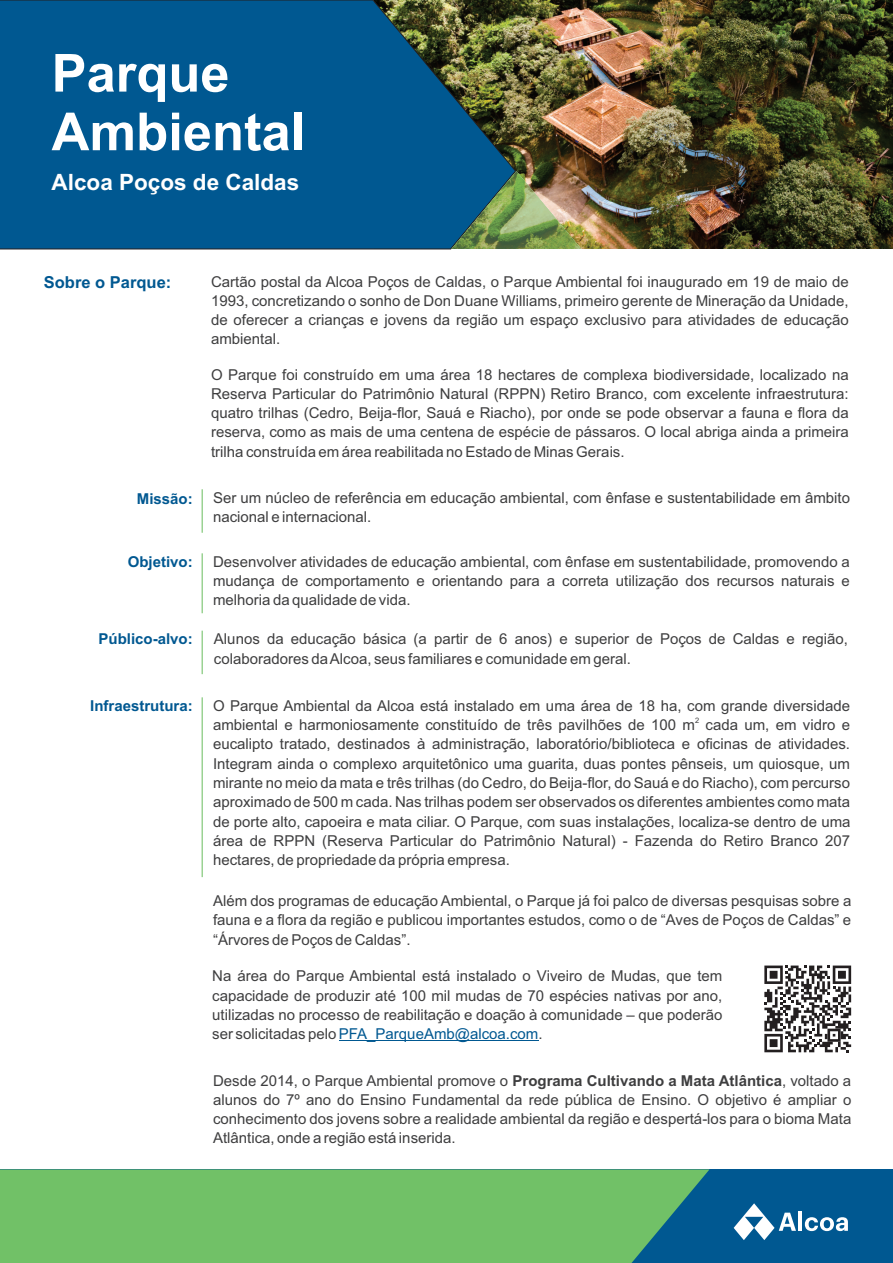
<style>
.page{position:relative;width:893px;height:1263px;background:#fff}
.page>*{position:absolute;margin:0;border:0;box-sizing:border-box;transform-origin:0 0}
.t1{font:700 52.5px/58.7px "Arial";color:#fff}
.t2{font:700 22.5px "Arial";color:#fff}
.t3{font:700 16.5px "Arial";color:#005891}
.t4{font:15px/19.2px "Arial";color:#3e3e3f;text-align:justify}
.t5{font:700 15px "Arial";color:#005891}
.t6{font:7.5px "Arial";color:#3e3e3f}
.s1{color:#005891}
.s2{font-weight:700}
</style>
<div class="page">
<div style="left:0;top:1169px;width:893px;height:94px;background:#005891"></div>
<div style="left:0;top:1169px;width:709px;height:94px;background:#71c167"></div>
<hr style="left:798px;top:1211px;width:4px;height:20px;background:#fff">
<svg style="left:805px;top:1217px;width:43px;height:14px"></svg>
<svg style="left:734px;top:1203px;width:62px;height:37px"></svg>
<img style="left:516px;top:0;width:377px;height:249px">
<svg style="left:0;top:0;width:516px;height:250px;background:#095887"></svg>
<img style="left:451px;top:171px;width:130px;height:78px">
<svg style="left:764px;top:965px;width:87px;height:87px"></svg>
<hr style="left:339px;top:1040px;width:199px;height:1px;background:#005891">
<hr style="left:202px;top:489px;width:1px;height:44px;background:#71c167">
<hr style="left:202px;top:553px;width:1px;height:60px;background:#71c167">
<hr style="left:202px;top:631px;width:1px;height:43px;background:#71c167">
<hr style="left:202px;top:697px;width:1px;height:180px;background:#71c167">
<h1 class="t1" style="left:52px;top:49px;width:255px">Parque<br>Ambiental</h1>
<h2 class="t2" style="left:52px;top:174px;width:249px">Alcoa Poços de Caldas</h2>
<p class="t3" style="left:44px;top:276px;width:129px">Sobre o Parque:</p>
<p class="t5" style="left:137px;top:493px;width:57px">Missão:</p>
<p class="t5" style="left:128px;top:556px;width:67px">Objetivo:</p>
<p class="t5" style="left:99px;top:633px;width:96px">Público-alvo:</p>
<p class="t5" style="left:90px;top:700px;width:104px">Infraestrutura:</p>
<p class="t4" style="left:211px;top:273px;width:639px">Cartão postal da Alcoa Poços de Caldas, o Parque Ambiental foi inaugurado em 19 de maio de 1993, concretizando o sonho de Don Duane Williams, primeiro gerente de Mineração da Unidade, de oferecer a crianças e jovens da região um espaço exclusivo para atividades de educação ambiental.</p>
<p class="t4" style="left:211px;top:366px;width:639px">O Parque foi construído em uma área 18 hectares de complexa biodiversidade, localizado na Reserva Particular do Patrimônio Natural (RPPN) Retiro Branco, com excelente infraestrutura: quatro trilhas (Cedro, Beija-flor, Sauá e Riacho), por onde se pode observar a fauna e flora da reserva, como as mais de uma centena de espécie de pássaros. O local abriga ainda a primeira trilha construída em área reabilitada no Estado de Minas Gerais.</p>
<p class="t4" style="left:213px;top:489px;width:638px">Ser um núcleo de referência em educação ambiental, com ênfase e sustentabilidade em âmbito nacional e internacional.</p>
<p class="t4" style="left:213px;top:553px;width:638px">Desenvolver atividades de educação ambiental, com ênfase em sustentabilidade, promovendo a mudança de comportamento e orientando para a correta utilização dos recursos naturais e melhoria da qualidade de vida.</p>
<p class="t4" style="left:214px;top:631px;width:635px">Alunos da educação básica (a partir de 6 anos) e superior de Poços de Caldas e região, colaboradores da Alcoa, seus familiares e comunidade em geral.</p>
<p class="t4" style="left:213px;top:697px;width:638px">O Parque Ambiental da Alcoa está instalado em uma área de 18 ha, com grande diversidade</p>
<p class="t6" style="left:695px;top:717px;width:6px">2</p>
<p class="t4" style="left:213px;top:717px;width:639px">ambiental e harmoniosamente constituído de três pavilhões de 100 m cada um, em vidro e eucalipto tratado, destinados à administração, laboratório/biblioteca e oficinas de atividades.<br>Integram ainda o complexo arquitetônico uma guarita, duas pontes pênseis, um quiosque, um mirante no meio da mata e três trilhas (do Cedro, do Beija-flor, do Sauá e do Riacho), com percurso aproximado de 500 m cada. Nas trilhas podem ser observados os diferentes ambientes como mata de porte alto, capoeira e mata ciliar. O Parque, com suas instalações, localiza-se dentro de uma área de RPPN (Reserva Particular do Patrimônio Natural) - Fazenda do Retiro Branco 207 hectares, de propriedade da própria empresa.</p>
<p class="t4" style="left:213px;top:893px;width:640px">Além dos programas de educação Ambiental, o Parque já foi palco de diversas pesquisas sobre a fauna e a flora da região e publicou importantes estudos, como o de “Aves de Poços de Caldas” e “Árvores de Poços de Caldas”.</p>
<p class="t4" style="left:212px;top:968px;width:512px">Na área do Parque Ambiental está instalado o Viveiro de Mudas, que tem capacidade de produzir até 100 mil mudas de 70 espécies nativas por ano, utilizadas no processo de reabilitação e doação à comunidade – que poderão ser solicitadas pelo <span class="s1">PFA_ParqueAmb@alcoa.com</span>.</p>
<p class="t4" style="left:213px;top:1072px;width:640px">Desde 2014, o Parque Ambiental promove o <span class="s2">Programa Cultivando a Mata Atlântica</span>, voltado a alunos do 7º ano do Ensino Fundamental da rede pública de Ensino. O objetivo é ampliar o conhecimento dos jovens sobre a realidade ambiental da região e despertá-los para o bioma Mata Atlântica, onde a região está inserida.</p>
</div>
